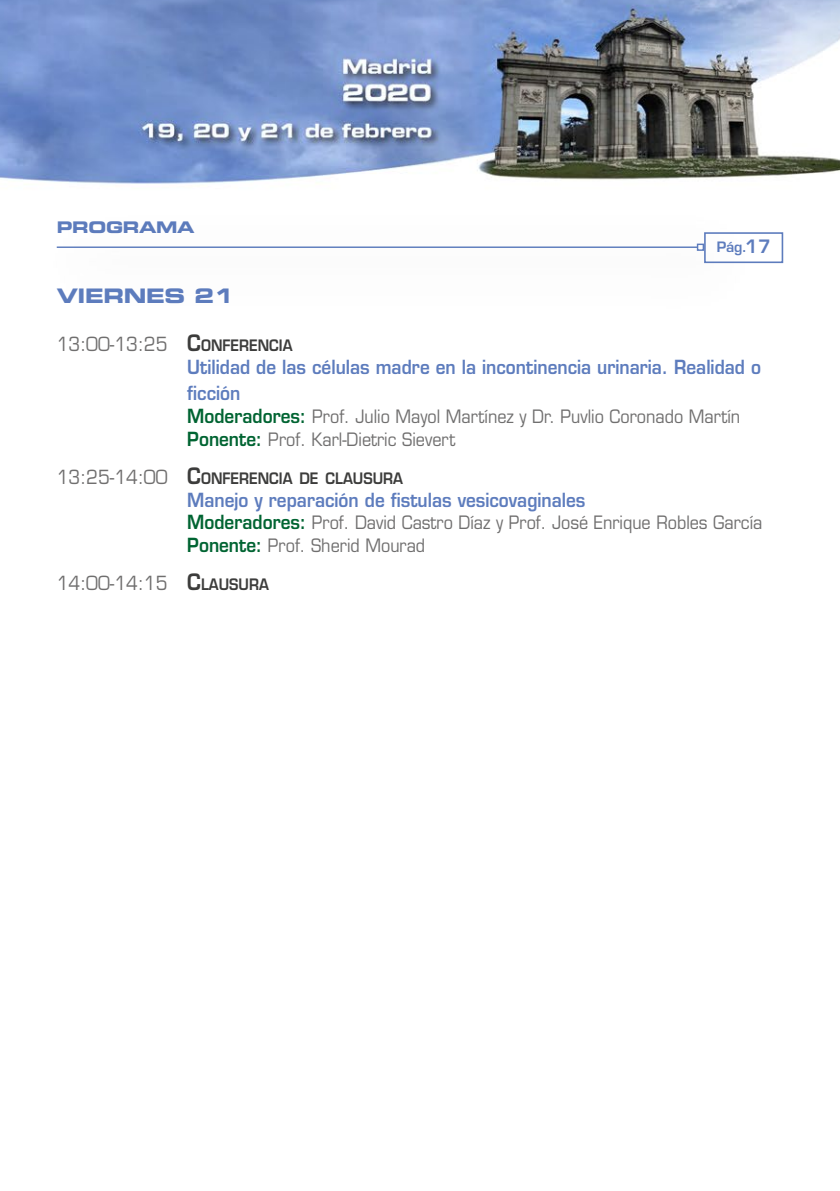
<style>
.page{position:relative;width:840px;height:1191px;background:#fff}
.page>*{position:absolute;margin:0;border:0;box-sizing:border-box;transform-origin:0 0}
.t1{font:20px "Eurostile LT Std Bold Ex 2";letter-spacing:-.02em;color:#5d7cbd}
.t2{font:600 19px/22.8px "Eurostile LT Std";color:#5d7cbd;scale:.9 1}
.t3{font:19px "Eurostile LT Std";color:#706f6f;scale:.9 1}
.t4{font:18px/22.8px "Eurostile LT Std";color:#706f6f;scale:.9 1}
.t5{font:16px "Eurostile LT Std Bold Ex 2";letter-spacing:-.02em;color:#5d7cbd}
.t6{font:600 15.4px "Eurostile LT Std";color:#3c3c3b;scale:.9 1}
.t7{font:600 14px "Eurostile LT Std";color:#5d7cbd}
.s1{font-size:18px}
.s2{font-weight:400;color:#706f6f}
.s3{font-size:22px;color:#3c3c3b}
.s4{font-size:15.4px;color:#3c3c3b}
.s5{font-weight:600;font-size:19px;color:#006432}
.s6{font-weight:400;font-size:19px;color:#706f6f}
.s7{font-size:22px}
.s8{font-weight:600;font-size:22px;color:#3c3c3b}
.s9{font-weight:600;font-size:15.4px;color:#3c3c3b}
</style>
<div class="page">
<img style="left:0;top:0;width:839px;height:184px">
<hr style="left:57px;top:246px;width:640px;height:2px;background:#5d7cbd">
<div style="left:696px;top:244px;width:7px;height:7px;border:1px solid #5d7cbd"></div>
<div style="left:703px;top:232px;width:79px;height:31px;border:2px solid #5d7cbd"></div>
<p class="t5" style="left:57px;top:216px;width:139px">PROGRAMA</p>
<p class="t7" style="left:716px;top:238px;width:55px">Pág. <span class="s1">17</span></p>
<p class="t1" style="left:57px;top:282px;width:178px">VIERNES 21</p>
<p class="t2" style="left:187px;top:333px;width:638px;text-indent:-130px"><span class="s2">13:00-13:25</span> <span class="s3">C</span><span class="s4">ONFERENCIA<br></span>Utilidad de las células madre en la incontinencia urinaria. Realidad o</p>
<p class="t2" style="left:187px;top:382px;width:60px">ficción</p>
<p class="t4" style="left:187px;top:405px;width:615px"><span class="s5">Moderadores:</span> Prof. Julio Mayol Martínez y Dr. Puvlio Coronado Martín<br><span class="s5">Ponente:</span> Prof. Karl-Dietric Sievert</p>
<p class="t6" style="left:57px;top:468px;width:386px"><span class="s6">13:25-14:00</span> <span class="s7">C</span>ONFERENCIA DE CLAUSURA</p>
<p class="t2" style="left:187px;top:488px;width:443px">Manejo y reparación de fistulas vesicovaginales</p>
<p class="t4" style="left:187px;top:511px;width:640px"><span class="s5">Moderadores:</span> Prof. David Castro Díaz y Prof. José Enrique Robles García<br><span class="s5">Ponente:</span> Prof. Sherid Mourad</p>
<p class="t3" style="left:57px;top:571px;width:237px">14:00-14:15 <span class="s8">C</span><span class="s9">LAUSURA</span></p>
</div>
